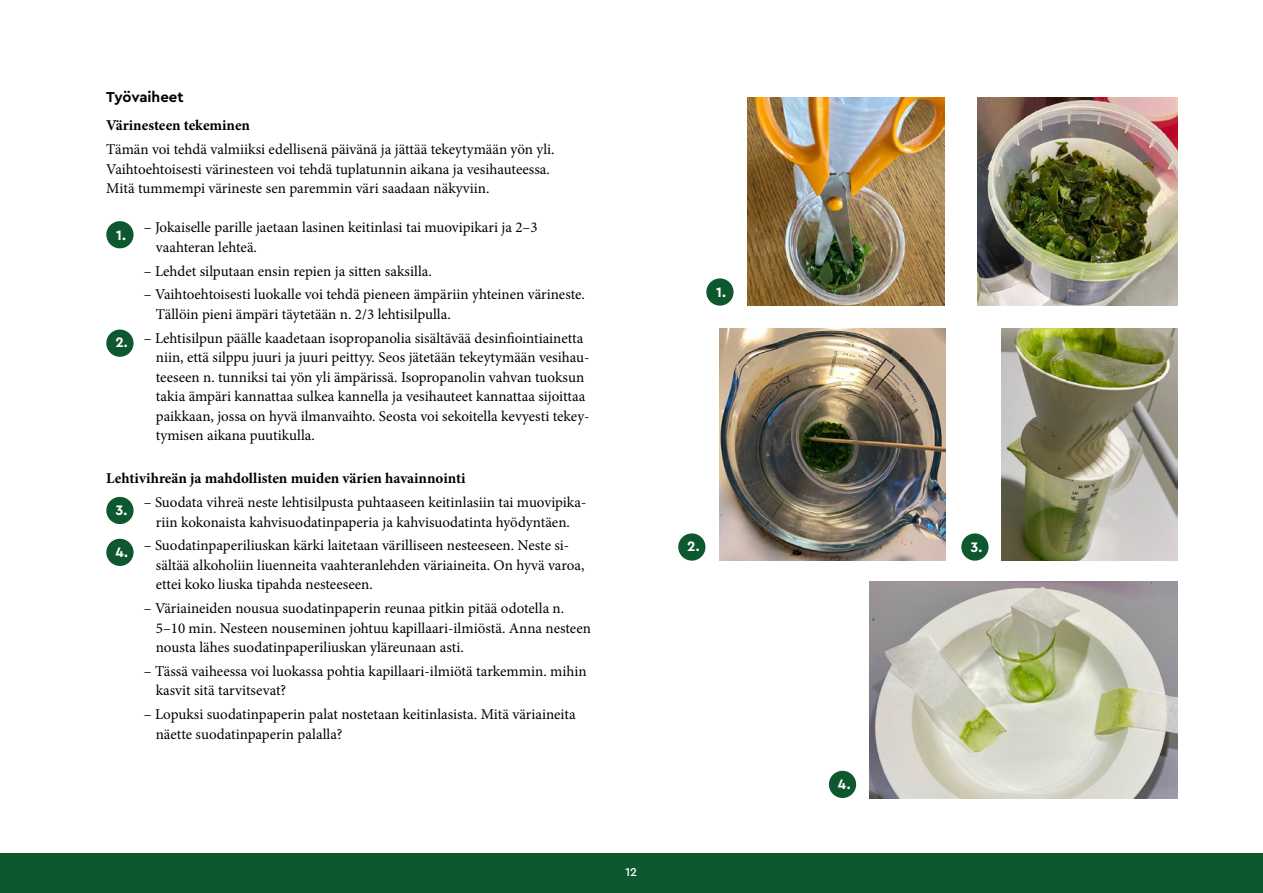
<style>
.page{position:relative;width:1263px;height:893px;background:#fff}
.page>*{position:absolute;margin:0;border:0;box-sizing:border-box;transform-origin:0 0}
.leipis{font:15px/19.5px "Minion Pro";color:#000}
.leipis-2{font:700 15px "Minion Pro";color:#000}
.leipis-3{font:700 15px "Cera PRO";color:#000}
.t1{font:700 14.4px "Cera PRO";color:#fff}
.t2{font:500 12px "Cera PRO";color:#fff}
</style>
<div class="page">
<div style="left:0;top:853px;width:1263px;height:40px;background:#0d582e"></div>
<img style="left:978px;top:98px;width:200px;height:208px">
<img style="left:719px;top:328px;width:226px;height:233px">
<img style="left:1001px;top:328px;width:177px;height:233px">
<img style="left:747px;top:98px;width:198px;height:208px">
<img style="left:869px;top:581px;width:309px;height:217px">
<div style="left:106px;top:221px;width:28px;height:27px;background:#0d582e;border-radius:50%"></div>
<div style="left:706px;top:278px;width:27px;height:28px;background:#0d582e;border-radius:50%"></div>
<div style="left:106px;top:330px;width:28px;height:27px;background:#0d582e;border-radius:50%"></div>
<div style="left:678px;top:533px;width:27px;height:28px;background:#0d582e;border-radius:50%"></div>
<div style="left:106px;top:497px;width:28px;height:27px;background:#0d582e;border-radius:50%"></div>
<div style="left:961px;top:533px;width:27px;height:28px;background:#0d582e;border-radius:50%"></div>
<div style="left:106px;top:539px;width:28px;height:27px;background:#0d582e;border-radius:50%"></div>
<div style="left:829px;top:771px;width:27px;height:27px;background:#0d582e;border-radius:50%"></div>
<p class="leipis-3" style="left:106px;top:87px;width:79px">Työvaiheet</p>
<p class="leipis-2" style="left:106px;top:115px;width:145px">Värinesteen tekeminen</p>
<p class="leipis" style="left:106px;top:140px;width:450px">Tämän voi tehdä valmiiksi edellisenä päivänä ja jättää tekeytymään yön yli.<br>Vaihtoehtoisesti värinesteen voi tehdä tuplatunnin aikana ja vesihauteessa.<br>Mitä tummempi värineste sen paremmin väri saadaan näkyviin.</p>
<p class="leipis" style="left:156px;top:218px;width:383px;text-indent:-12px">– Jokaiselle parille jaetaan lasinen keitinlasi tai muovipikari ja 2–3 vaahteran lehteä.</p>
<p class="leipis" style="left:144px;top:261px;width:290px">– Lehdet silputaan ensin repien ja sitten saksilla.</p>
<p class="leipis" style="left:156px;top:285px;width:431px;text-indent:-12px">– Vaihtoehtoisesti luokalle voi tehdä pieneen ämpäriin yhteinen värineste.<br>Tällöin pieni ämpäri täytetään n. 2/3 lehtisilpulla.</p>
<p class="leipis" style="left:156px;top:328px;width:435px;text-indent:-12px">– Lehtisilpun päälle kaadetaan isopropanolia sisältävää desinfiointiainetta niin, että silppu juuri ja juuri peittyy. Seos jätetään tekeytymään vesihau&shy;teeseen n. tunniksi tai yön yli ämpärissä. Isopropanolin vahvan tuoksun takia ämpäri kannattaa sulkea kannella ja vesihauteet kannattaa sijoittaa paikkaan, jossa on hyvä ilmanvaihto. Seosta voi sekoitella kevyesti tekey&shy;tymisen aikana puutikulla.</p>
<p class="leipis-2" style="left:106px;top:468px;width:361px">Lehtivihreän ja mahdollisten muiden värien havainnointi</p>
<p class="leipis" style="left:144px;top:493px;width:444px;text-align:center">– Suodata vihreä neste lehtisilpusta puhtaaseen keitinlasiin tai muovipika&shy;riin kokonaista kahvisuodatinpaperia ja kahvisuodatinta hyödyntäen.</p>
<p class="leipis" style="left:156px;top:536px;width:430px;text-indent:-12px">– Suodatinpaperiliuskan kärki laitetaan värilliseen nesteeseen. Neste si&shy;sältää alkoholiin liuenneita vaahteranlehden väriaineita. On hyvä varoa, ettei koko liuska tipahda nesteeseen.</p>
<p class="leipis" style="left:156px;top:599px;width:437px;text-indent:-12px">– Väriaineiden nousua suodatinpaperin reunaa pitkin pitää odotella n.<br>5–10 min. Nesteen nouseminen johtuu kapillaari-ilmiöstä. Anna nesteen nousta lähes suodatinpaperiliuskan yläreunaan asti.</p>
<p class="leipis" style="left:156px;top:661px;width:432px;text-indent:-12px">– Tässä vaiheessa voi luokassa pohtia kapillaari-ilmiötä tarkemmin. mihin kasvit sitä tarvitsevat?</p>
<p class="leipis" style="left:156px;top:705px;width:421px;text-indent:-12px">– Lopuksi suodatinpaperin palat nostetaan keitinlasista. Mitä väriaineita näette suodatinpaperin palalla?</p>
<p class="t1" style="left:116px;top:225px;width:11px">1.</p>
<p class="t1" style="left:115px;top:333px;width:14px">2.</p>
<p class="t1" style="left:115px;top:501px;width:13px">3.</p>
<p class="t1" style="left:115px;top:543px;width:14px">4.</p>
<p class="t2" style="left:625px;top:864px;width:13px">12</p>
<p class="t1" style="left:716px;top:282px;width:11px">1.</p>
<p class="t1" style="left:687px;top:537px;width:14px">2.</p>
<p class="t1" style="left:838px;top:775px;width:14px">4.</p>
<p class="t1" style="left:970px;top:537px;width:13px">3.</p>
</div>
